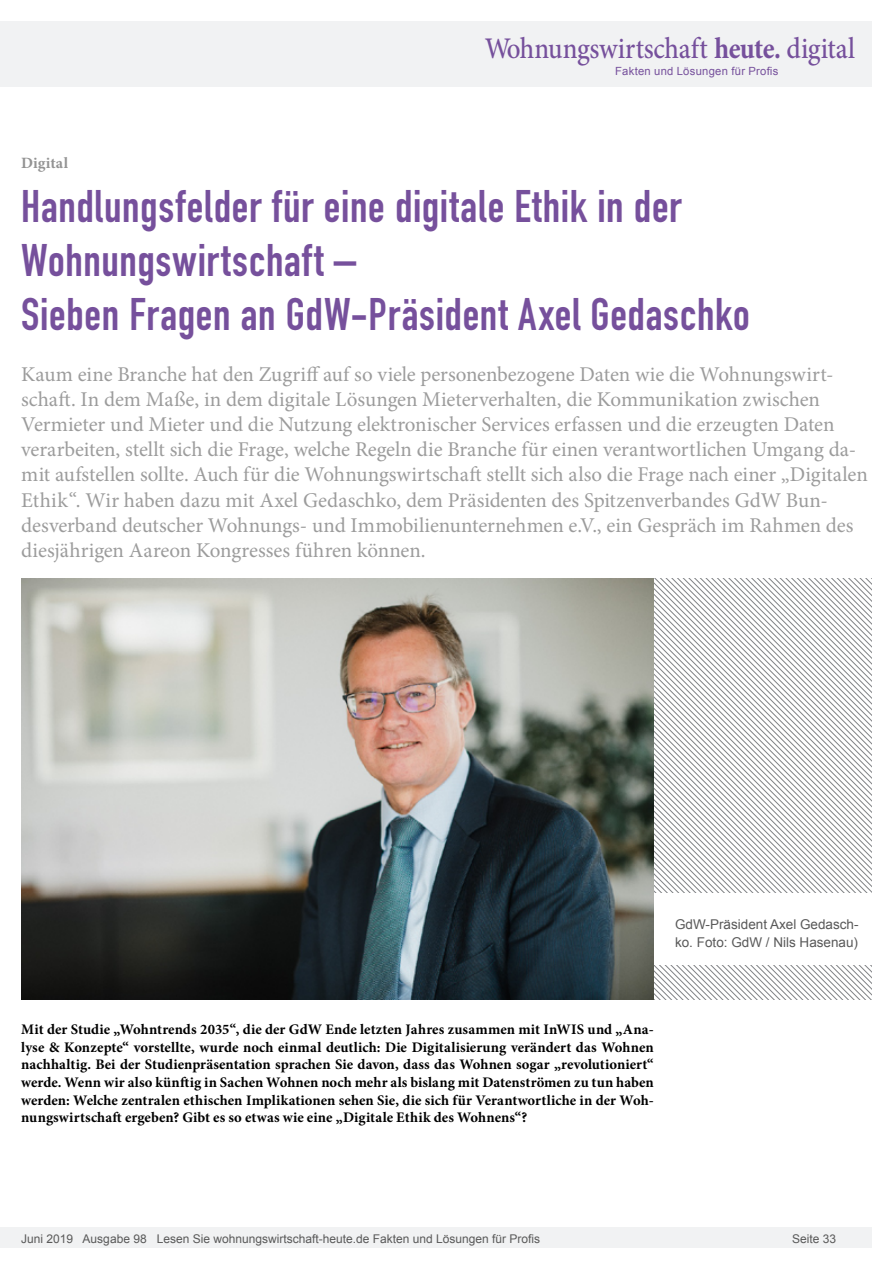
<style>
.page{position:relative;width:893px;height:1263px;background:#fff}
.page>*{position:absolute;margin:0;border:0;box-sizing:border-box;transform-origin:0 0}
.t1{font:45px/54px "DIN Engschrift";letter-spacing:.015em;color:#76509c}
.t2{font:500 30px "Minion Pro";letter-spacing:-.005em;color:#76509c;scale:.9 1}
.t3{font:21px/25.2px "Minion Pro";letter-spacing:-.005em;color:#9c9c9c}
.t4{font:700 15.75px "Minion Pro";letter-spacing:.005em;color:#939393}
.t5{font:700 14.7px/17.5px "Minion Pro";letter-spacing:.005em;color:#000;text-align:justify}
.t6{font:13.5px/17.5px "Arial";color:#595959}
.t7{font:12px "Arial";color:#595959}
.t8{font:11.25px "Arial";letter-spacing:.025em;color:#76509c}
.s1{font-weight:700}
</style>
<div class="page">
<div style="left:0;top:1227px;width:872px;height:20px;background:#f1f2f3"></div>
<div style="left:0;top:21px;width:872px;height:66px;background:#f1f2f3"></div>
<svg style="left:654px;top:578px;width:218px;height:95px"></svg>
<svg style="left:654px;top:673px;width:218px;height:326px"></svg>
<div style="left:654px;top:893px;width:239px;height:72px;background:#fff"></div>
<img style="left:21px;top:578px;width:633px;height:421px">
<h2 class="t2" style="left:485px;top:28px;width:413px">Wohnungswirtschaft <span class="s1">heute.</span> digital</h2>
<p class="t8" style="left:615px;top:63px;width:165px">Fakten und Lösungen für Profis</p>
<p class="t4" style="left:21px;top:152px;width:48px">Digital</p>
<h1 class="t1" style="left:21px;top:180px;width:730px">Handlungsfelder für eine digitale Ethik in der<br>Wohnungswirtschaft –<br>Sieben Fragen an GdW-Präsident Axel Gedaschko</h1>
<p class="t3" style="left:21px;top:361px;width:848px">Kaum eine Branche hat den Zugriff auf so viele personenbezogene Daten wie die Wohnungswirt&shy;schaft. In dem Maße, in dem digitale Lösungen Mieterverhalten, die Kommunikation zwischen Vermieter und Mieter und die Nutzung elektronischer Services erfassen und die erzeugten Daten verarbeiten, stellt sich die Frage, welche Regeln die Branche für einen verantwortlichen Umgang da&shy;mit aufstellen sollte. Auch für die Wohnungswirtschaft stellt sich also die Frage nach einer „Digitalen Ethik“. Wir haben dazu mit Axel Gedaschko, dem Präsidenten des Spitzenverbandes GdW Bun&shy;desverband deutscher Wohnungs- und Immobilienunternehmen e.V., ein Gespräch im Rahmen des diesjährigen Aareon Kongresses führen können.</p>
<p class="t6" style="left:675px;top:916px;width:185px">GdW-Präsident Axel Gedasch&shy;ko. Foto: GdW / Nils Hasenau)</p>
<p class="t5" style="left:21px;top:1021px;width:634px">Mit der Studie „Wohntrends 2035“, die der GdW Ende letzten Jahres zusammen mit InWIS und „Ana&shy;lyse &amp; Konzepte“ vorstellte, wurde noch einmal deutlich: Die Digitalisierung verändert das Wohnen nachhaltig. Bei der Studienpräsentation sprachen Sie davon, dass das Wohnen sogar „revolutioniert“ werde. Wenn wir also künftig in Sachen Wohnen noch mehr als bislang mit Datenströmen zu tun haben werden: Welche zentralen ethischen Implikationen sehen Sie, die sich für Verantwortliche in der Woh&shy;nungswirtschaft ergeben? Gibt es so etwas wie eine „Digitale Ethik des Wohnens“?</p>
<p class="t7" style="left:21px;top:1230px;width:520px">Juni 2019 Ausgabe 98 Lesen Sie wohnungswirtschaft-heute.de Fakten und Lösungen für Profis</p>
<p class="t7" style="left:792px;top:1231px;width:46px">Seite 33</p>
</div>
